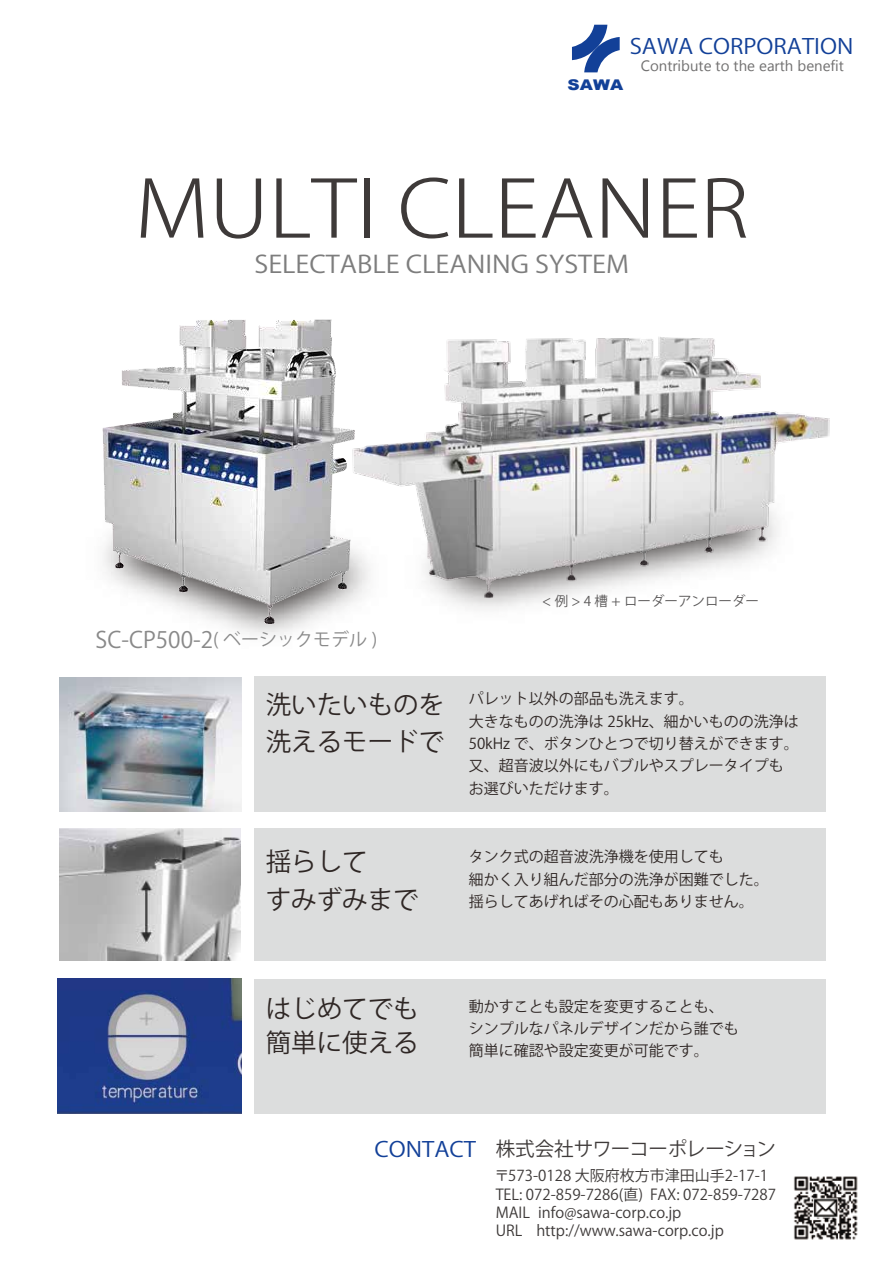
<style>
.page{position:relative;width:893px;height:1263px;background:#fff}
.page>*{position:absolute;margin:0;border:0;box-sizing:border-box;transform-origin:0 0}
.t1{font:300 78px "Koz Go Pro";color:#3e3a39;scale:1.1 1}
.t2{font:25.5px/37.2px "Koz Go Pro";color:#2f2725}
.t3{font:24px "Koz Go Pro";color:#7d7d7d;scale:1.1 1}
.t4{font:22.5px "Koz Go Pro";color:#898989}
.t5{font:21px "Koz Go Pro";color:#124098;scale:1.1 1}
.t6{font:19.5px "Koz Go Pro";letter-spacing:-.035em;color:#3e3a39}
.t7{font:15px/22.4px "Koz Go Pro";color:#2f2725}
.t8{font:15px/18.3px "Koz Go Pro";color:#3e3a39}
.t9{font:15px/22.4px "Koz Go Pr 6 N";color:#2f2725}
.t10{font:15px "Lao UI";color:#727171}
.t11{font:900 14.7px "Arial";color:#124098;scale:1.15 1}
.t12{font:13.5px "Koz Go Pro";color:#595757}
.s1{font-size:18px}
.s2{font-family:"Koz Go Pr 6 N"}
.s3{font-size:21px;color:#124098}
</style>
<div class="page">
<div style="left:254px;top:676px;width:572px;height:135px;background:#dcdddd"></div>
<div style="left:254px;top:829px;width:572px;height:132px;background:#dcdddd"></div>
<div style="left:254px;top:978px;width:572px;height:135px;background:#dcdddd"></div>
<svg style="left:572px;top:25px;width:48px;height:47px"></svg>
<img style="left:58px;top:978px;width:184px;height:135px">
<img style="left:59px;top:829px;width:181px;height:132px">
<img style="left:59px;top:678px;width:183px;height:133px">
<img style="left:454px;top:337px;width:376px;height:262px">
<img style="left:102px;top:319px;width:352px;height:316px">
<img style="left:793px;top:1176px;width:65px;height:64px">
<h3 class="t5" style="left:630px;top:33px;width:205px">SAWA CORPORATION</h3>
<p class="t10" style="left:641px;top:56px;width:205px">Contribute to the earth benefit</p>
<p class="t11" style="left:567px;top:74px;width:50px">SAWA</p>
<h1 class="t1" style="left:135px;top:158px;width:560px">MULTI CLEANER</h1>
<h3 class="t3" style="left:254px;top:249px;width:342px">SELECTABLE CLEANING SYSTEM</h3>
<h3 class="t4" style="left:96px;top:625px;width:283px">SC-CP500-2<span class="s1">( ベーシックモデル )</span></h3>
<p class="t12" style="left:542px;top:592px;width:218px">&lt; 例 &gt; 4 槽 + ローダーアンローダー</p>
<h2 class="t2" style="left:266px;top:686px;width:180px">洗いたいものを洗えるモードで</h2>
<p class="t7" style="left:469px;top:688px;width:332px">パレット以外の部品も洗えます。<br>大きなものの洗浄は 25kHz、細かいものの洗浄は<br>50kHz で、ボタンひとつで<span class="s2">切り替えができます。</span></p>
<p class="t9" style="left:469px;top:755px;width:316px">又、超音波以外にもバブルやスプレータイプもお選びいただけます。</p>
<h2 class="t2" style="left:266px;top:844px;width:154px">揺らして<br>すみずみまで</h2>
<p class="t7" style="left:469px;top:846px;width:301px">タンク式の超音波洗浄機を使用しても<br>細かく入り組んだ部分の洗浄が困難でした。揺らしてあげればその心配もありません。</p>
<h2 class="t2" style="left:266px;top:992px;width:154px;line-height:34px">はじめてでも簡単に使える</h2>
<p class="t7" style="left:469px;top:995px;width:271px">動かすことも設定を変更することも、シンプルなパネルデザインだから誰でも簡単に確認や設定変更が可能です。</p>
<h3 class="t6" style="left:374px;top:1136px;width:403px"><span class="s3">CONTACT</span> 株式会社サワーコーポレーション</h3>
<p class="t8" style="left:494px;top:1167px;width:283px">〒573-0128 大阪府枚方市津田山手2-17-1<br>TEL: 072-859-7286(直) FAX: 072-859-7287<br>MAIL info@sawa-corp.co.jp<br>URL http://www.sawa-corp.co.jp</p>
</div>
